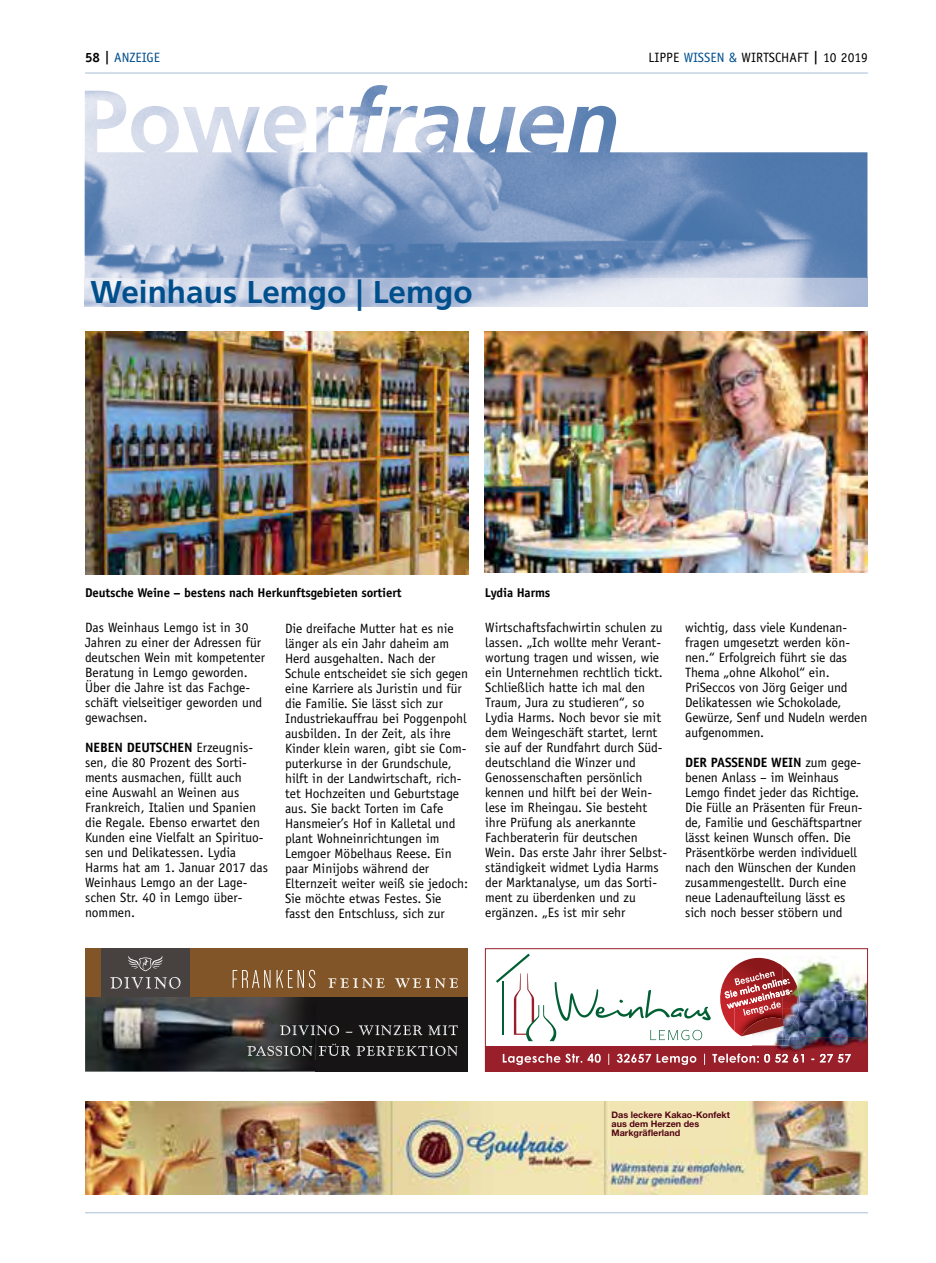
<style>
.page{position:relative;width:936px;height:1263px;background:#fff}
.page>*{position:absolute;margin:0;border:0;box-sizing:border-box;transform-origin:0 0}
.t1{font:700 31.5px "Frutiger";color:#004f8d}
.t2{font:13.5px/15px "Officina Sans";color:#000}
.t3{font:13.5px "Officina Sans";color:#004f8d}
.t4{font:700 12.75px "Officina Sans";letter-spacing:-.01em;color:#000}
.t5{font:700 9px/9px "Helvetica Neue";color:#520412}
.s1{font-weight:700;color:#000}
.s2{color:#004f8d}
.s3{font-weight:700}
</style>
<div class="page">
<hr style="left:85px;top:72px;width:782px;height:2px;background:#c4d3e3">
<hr style="left:85px;top:1212px;width:782px;height:1px;background:#c4d3e3">
<img style="left:85px;top:85px;width:782px;height:222px">
<img style="left:485px;top:332px;width:382px;height:241px">
<img style="left:85px;top:332px;width:383px;height:242px">
<div style="left:316px;top:957px;width:152px;height:114px;background:#161414"></div>
<img style="left:85px;top:997px;width:231px;height:74px">
<div style="left:85px;top:948px;width:383px;height:49px;background:#815527"></div>
<svg style="left:233px;top:970px;width:82px;height:18px"></svg>
<svg style="left:328px;top:978px;width:130px;height:10px"></svg>
<img style="left:246px;top:1024px;width:212px;height:36px">
<svg style="left:280px;top:1025px;width:59px;height:10px"></svg>
<svg style="left:346px;top:1031px;width:6px;height:2px"></svg>
<svg style="left:358px;top:1025px;width:64px;height:10px"></svg>
<svg style="left:428px;top:1025px;width:30px;height:10px"></svg>
<svg style="left:247px;top:1046px;width:65px;height:10px"></svg>
<svg style="left:318px;top:1044px;width:32px;height:12px"></svg>
<svg style="left:356px;top:1046px;width:101px;height:10px"></svg>
<div style="left:101px;top:948px;width:88px;height:49px;background:#474140"></div>
<svg style="left:110px;top:977px;width:70px;height:12px"></svg>
<svg style="left:128px;top:956px;width:35px;height:15px"></svg>
<svg style="left:496px;top:954px;width:214px;height:87px"></svg>
<div style="left:485px;top:1045px;width:382px;height:26px;background:#99202a"></div>
<img style="left:756px;top:957px;width:26px;height:88px">
<img style="left:752px;top:1045px;width:30px;height:8px">
<img style="left:720px;top:958px;width:62px;height:58px">
<img style="left:782px;top:960px;width:83px;height:97px">
<img style="left:789px;top:1037px;width:76px;height:8px">
<svg style="left:502px;top:1053px;width:348px;height:12px"></svg>
<img style="left:782px;top:966px;width:20px;height:46px">
<img style="left:724px;top:971px;width:74px;height:69px">
<div style="left:485px;top:948px;width:382px;height:123px;border:1px solid #99202a"></div>
<img style="left:85px;top:1101px;width:782px;height:94px">
<p class="t3" style="left:85px;top:49px;width:76px"><span class="s1">58 |</span> ANZEIGE</p>
<p class="t2" style="left:648px;top:50px;width:221px">LIPPE <span class="s2">WISSEN &amp;</span> WIRTSCHAFT <span class="s3">|</span> 10 2019</p>
<h1 class="t1" style="left:90px;top:274px;width:383px">Weinhaus Lemgo | Lemgo</h1>
<p class="t4" style="left:85px;top:585px;width:318px">Deutsche Weine – bestens nach Herkunftsgebieten sortiert</p>
<p class="t4" style="left:485px;top:585px;width:67px">Lydia Harms</p>
<p class="t2" style="left:85px;top:620px;width:181px">Das Weinhaus Lemgo ist in 30<br>Jahren zu einer der Adressen für deutschen Wein mit kompetenter<br>Beratung in Lemgo geworden.<br>Über die Jahre ist das Fachge&shy;schäft vielseitiger geworden und gewachsen.</p>
<p class="t2" style="left:85px;top:740px;width:184px"><span class="s3">NEBEN DEUTSCHEN</span> Erzeugnis&shy;sen, die 80 Prozent des Sorti&shy;ments ausmachen, füllt auch eine Auswahl an Weinen aus<br>Frankreich, Italien und Spanien die Regale. Ebenso erwartet den<br>Kunden eine Vielfalt an Spirituo&shy;sen und Delikatessen. Lydia<br>Harms hat am 1. Januar 2017 das<br>Weinhaus Lemgo an der Lage&shy;schen Str. 40 in Lemgo über&shy;nommen.</p>
<p class="t2" style="left:285px;top:620px;width:185px">Die dreifache Mutter hat es nie länger als ein Jahr daheim am<br>Herd ausgehalten. Nach der<br>Schule entscheidet sie sich gegen eine Karriere als Juristin und für die Familie. Sie lässt sich zur<br>Industriekauffrau bei Poggenpohl ausbilden. In der Zeit, als ihre<br>Kinder klein waren, gibt sie Com&shy;puterkurse in der Grundschule, hilft in der Landwirtschaft, rich&shy;tet Hochzeiten und Geburtstage aus. Sie backt Torten im Cafe<br>Hansmeier’s Hof in Kalletal und plant Wohneinrichtungen im<br>Lemgoer Möbelhaus Reese. Ein paar Minijobs während der<br>Elternzeit weiter weiß sie jedoch:<br>Sie möchte etwas Festes. Sie fasst den Entschluss, sich zur</p>
<p class="t2" style="left:485px;top:620px;width:183px">Wirtschaftsfachwirtin schulen zu lassen. „Ich wollte mehr Verant&shy;wortung tragen und wissen, wie ein Unternehmen rechtlich tickt.<br>Schließlich hatte ich mal den<br>Traum, Jura zu studieren“, so<br>Lydia Harms. Noch bevor sie mit dem Weingeschäft startet, lernt sie auf der Rundfahrt durch Süd&shy;deutschland die Winzer und<br>Genossenschaften persönlich kennen und hilft bei der Wein&shy;lese im Rheingau. Sie besteht ihre Prüfung als anerkannte<br>Fachberaterin für deutschen<br>Wein. Das erste Jahr ihrer Selbst&shy;ständigkeit widmet Lydia Harms der Marktanalyse, um das Sorti&shy;ment zu überdenken und zu ergänzen. „Es ist mir sehr</p>
<p class="t2" style="left:685px;top:620px;width:184px">wichtig, dass viele Kundenan&shy;fragen umgesetzt werden kön&shy;nen.“ Erfolgreich führt sie das<br>Thema „ohne Alkohol“ ein.<br>PriSeccos von Jörg Geiger und<br>Delikatessen wie Schokolade,<br>Gewürze, Senf und Nudeln werden aufgenommen.</p>
<p class="t2" style="left:685px;top:755px;width:179px"><span class="s3">DER PASSENDE WEIN</span> zum gege&shy;benen Anlass – im Weinhaus<br>Lemgo findet jeder das Richtige.<br>Die Fülle an Präsenten für Freun&shy;de, Familie und Geschäftspartner lässt keinen Wunsch offen. Die<br>Präsentkörbe werden individuell nach den Wünschen der Kunden zusammengestellt. Durch eine neue Ladenaufteilung lässt es sich noch besser stöbern und</p>
<p class="t5" style="left:611px;top:1110px;width:120px">Das leckere Kakao-Konfekt aus dem Herzen des<br>Markgräflerland</p>
</div>
